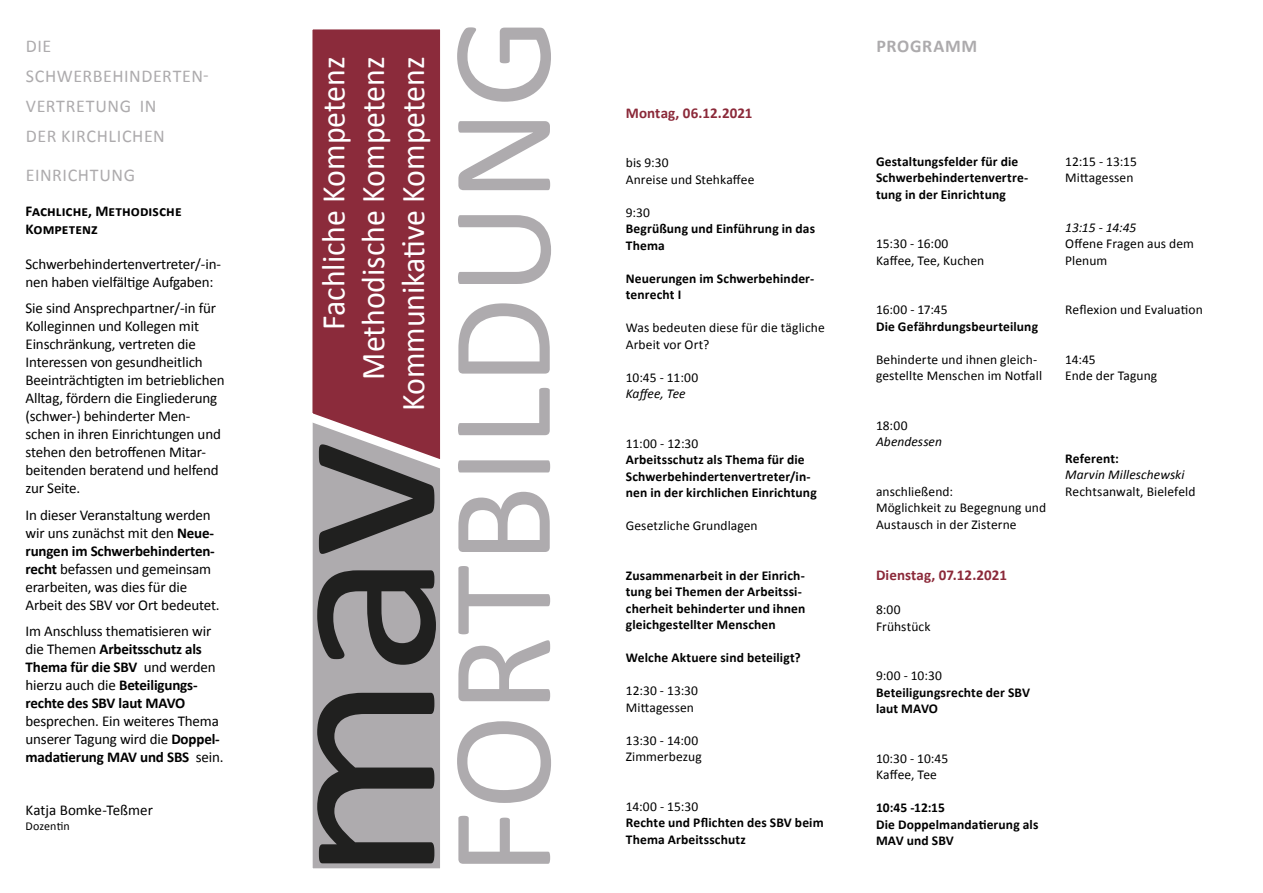
<style>
.page{position:relative;width:1263px;height:893px;background:#fff}
.page>*{position:absolute;margin:0;border:0;box-sizing:border-box;transform-origin:0 0}
.t1{font:246px "Calibri";color:#20201f;scale:1.06 1}
.t2{font:144.6px "Calibri";letter-spacing:.005em;color:#aeabae}
.t3{font:33.3px/39.9px "Calibri";color:#fff;text-align:right;scale:.96 1}
.t4{font:18px/30px "Calibri";letter-spacing:.03em;color:#adabad}
.t5{font:700 18px "Calibri";letter-spacing:.04em;color:#adabad}
.t6{font:15px/18px "Calibri";letter-spacing:-.01em;color:#000}
.t7{font:700 15px/18px "Calibri";color:#000}
.t8{font:700 15px "Calibri";color:#8b2939}
.t9{font:700 13.5px/16.5px "Calibri";letter-spacing:.01em;color:#000}
.t10{font:13.5px/16.5px "Calibri";letter-spacing:.005em;color:#000}
.t11{font:italic 13.5px "Calibri";color:#000}
.t12{font:12px "Calibri";letter-spacing:.01em;color:#000}
.s1{font-weight:700}
.s2{font-weight:400}
</style>
<div class="page">
<div style="left:308px;top:409px;width:136px;height:464px;background:#aeabae"></div>
<div style="left:304px;top:404px;width:145px;height:473px;border:9px solid #fff"></div>
<svg style="left:304px;top:29px;width:145px;height:449px"></svg>
<p class="t4" style="left:26px;top:30px;width:184px">DIE<br>SCHWERBEHINDERTEN-<br>VERTRETUNG IN<br>DER KIRCHLICHEN</p>
<p class="t4" style="left:26px;top:159px;width:111px">EINRICHTUNG</p>
<p class="t7" style="left:26px;top:201px;width:158px">Fachliche, Methodische<br>Kompetenz</p>
<p class="t6" style="left:26px;top:254px;width:197px">Schwerbehindertenvertreter/-in&shy;nen haben vielfältige Aufgaben:</p>
<p class="t6" style="left:26px;top:299px;width:201px">Sie sind Ansprechpartner/-in für<br>Kolleginnen und Kollegen mit<br>Einschränkung, vertreten die<br>Interessen von gesundheitlich<br>Beeinträchtigten im betrieblichen<br>Alltag, fördern die Eingliederung (schwer-) behinderter Men&shy;schen in ihren Einrichtungen und stehen den betroffenen Mitar&shy;beitenden beratend und helfend zur Seite.</p>
<p class="t6" style="left:26px;top:505px;width:196px">In dieser Veranstaltung werden wir uns zunächst mit den <span class="s1">Neue&shy;rungen im Schwerbehinderten&shy;recht</span> befassen und gemeinsam erarbeiten, was dies für die<br>Arbeit des SBV vor Ort bedeutet.</p>
<p class="t7" style="left:26px;top:622px;width:192px"><span class="s2">Im Anschluss thematisieren wir die Themen</span> Arbeitsschutz als<br>Thema für die SBV <span class="s2">und werden hierzu auch die</span> Beteiligungs&shy;rechte des SBV laut MAVO</p>
<p class="t6" style="left:26px;top:712px;width:200px">besprechen. Ein weiteres Thema unserer Tagung wird die <span class="s1">Doppel&shy;madatierung MAV und SBS</span> sein.</p>
<p class="t6" style="left:26px;top:801px;width:129px">Katja Bomke-Teßmer</p>
<p class="t12" style="left:26px;top:818px;width:46px">Dozentin</p>
<h3 class="t3" style="left:312px;top:411px;width:371px;rotate:-90deg">Fachliche Kompetenz<br>Methodische Kompetenz<br>Kommunikative Kompetenz</h3>
<h1 class="t1" style="left:181px;top:883px;width:419px;rotate:-90deg">mav</h1>
<h2 class="t2" style="left:401px;top:876px;width:860px;rotate:-90deg">FORTBILDUNG</h2>
<p class="t8" style="left:626px;top:102px;width:128px">Montag, 06.12.2021</p>
<p class="t10" style="left:626px;top:154px;width:130px">bis 9:30<br>Anreise und Stehkaffee</p>
<p class="t10" style="left:626px;top:203px;width:26px">9:30</p>
<p class="t9" style="left:626px;top:220px;width:191px">Begrüßung und Einführung in das<br>Thema</p>
<p class="t9" style="left:626px;top:269px;width:190px">Neuerungen im Schwerbehinder&shy;tenrecht I</p>
<p class="t10" style="left:626px;top:319px;width:200px">Was bedeuten diese für die tägliche<br>Arbeit vor Ort?</p>
<p class="t10" style="left:626px;top:368px;width:74px">10:45 - 11:00</p>
<p class="t11" style="left:626px;top:384px;width:61px">Kaffee, Tee</p>
<p class="t10" style="left:626px;top:434px;width:74px">11:00 - 12:30</p>
<p class="t9" style="left:626px;top:451px;width:192px">Arbeitsschutz als Thema für die<br>Schwerbehindertenvertreter/in&shy;nen in der kirchlichen Einrichtung</p>
<p class="t10" style="left:626px;top:517px;width:133px">Gesetzliche Grundlagen</p>
<p class="t9" style="left:626px;top:566px;width:181px">Zusammenarbeit in der Einrich&shy;tung bei Themen der Arbeitssi&shy;cherheit behinderter und ihnen gleichgestellter Menschen</p>
<p class="t9" style="left:626px;top:649px;width:176px">Welche Aktuere sind beteiligt?</p>
<p class="t10" style="left:626px;top:682px;width:74px">12:30 - 13:30<br>Mittagessen</p>
<p class="t10" style="left:626px;top:731px;width:77px">13:30 - 14:00<br>Zimmerbezug</p>
<p class="t10" style="left:626px;top:797px;width:74px">14:00 - 15:30</p>
<p class="t9" style="left:626px;top:814px;width:199px">Rechte und Pflichten des SBV beim<br>Thema Arbeitsschutz</p>
<p class="t5" style="left:876px;top:33px;width:102px">PROGRAMM</p>
<p class="t9" style="left:876px;top:153px;width:154px">Gestaltungsfelder für die<br>Schwerbehindertenvertre&shy;tung in der Einrichtung</p>
<p class="t10" style="left:876px;top:235px;width:110px">15:30 - 16:00<br>Kaffee, Tee, Kuchen</p>
<p class="t10" style="left:876px;top:301px;width:73px">16:00 - 17:45</p>
<p class="t9" style="left:876px;top:318px;width:164px">Die Gefährdungsbeurteilung</p>
<p class="t10" style="left:876px;top:351px;width:168px">Behinderte und ihnen gleich&shy;gestellte Menschen im Notfall</p>
<p class="t10" style="left:876px;top:417px;width:33px">18:00</p>
<p class="t11" style="left:876px;top:432px;width:68px">Abendessen</p>
<p class="t10" style="left:876px;top:483px;width:172px">anschließend:<br>Möglichkeit zu Begegnung und<br>Austausch in der Zisterne</p>
<p class="t8" style="left:876px;top:564px;width:132px">Dienstag, 07.12.2021</p>
<p class="t10" style="left:876px;top:601px;width:56px">8:00<br>Frühstück</p>
<p class="t10" style="left:876px;top:667px;width:67px">9:00 - 10:30</p>
<p class="t9" style="left:876px;top:684px;width:156px">Beteiligungsrechte der SBV laut MAVO</p>
<p class="t10" style="left:876px;top:750px;width:74px">10:30 - 10:45<br>Kaffee, Tee</p>
<p class="t9" style="left:876px;top:799px;width:164px">10:45 -12:15<br>Die Doppelmandatierung als<br>MAV und SBV</p>
<p class="t10" style="left:1065px;top:153px;width:73px">12:15 - 13:15<br>Mittagessen</p>
<p class="t11" style="left:1065px;top:218px;width:73px">13:15 - 14:45</p>
<p class="t10" style="left:1065px;top:235px;width:130px">Offene Fragen aus dem<br>Plenum</p>
<p class="t10" style="left:1065px;top:301px;width:139px">Reflexion und Evaluation</p>
<p class="t10" style="left:1065px;top:351px;width:94px">14:45<br>Ende der Tagung</p>
<p class="t9" style="left:1065px;top:450px;width:55px">Referent:</p>
<p class="t11" style="left:1065px;top:466px;width:121px">Marvin Milleschewski</p>
<p class="t10" style="left:1065px;top:483px;width:132px">Rechtsanwalt, Bielefeld</p>
</div>
